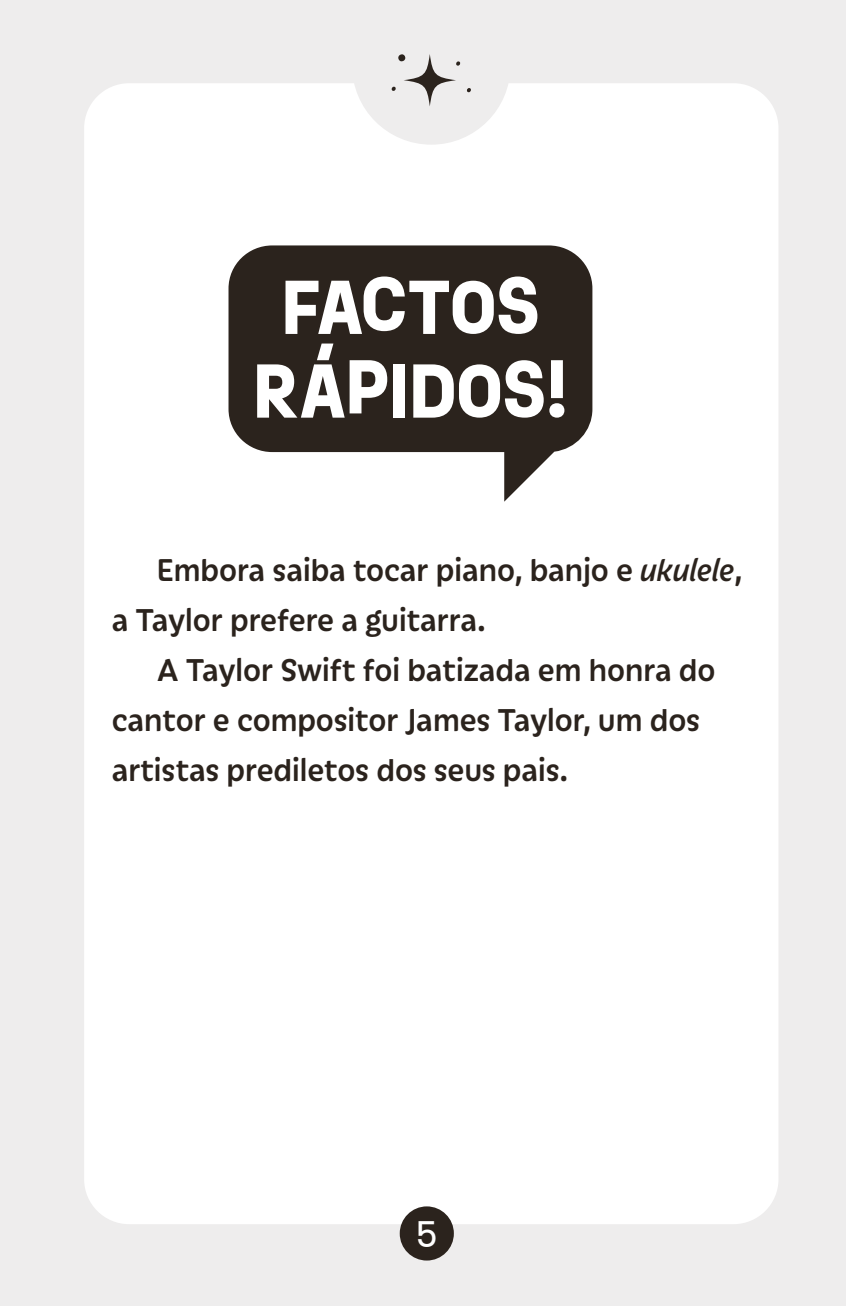
<style>
.page{position:relative;width:846px;height:1306px;background:#fff}
.page>*{position:absolute;margin:0;border:0;box-sizing:border-box;transform-origin:0 0}
.t1{font:70px/83.6px "Ruddy Bold 2";color:#fff;text-align:center}
.t2{font:500 34px/50px "Iskra";color:#2b231d;scale:.95 1}
.t3{font:34px "Ruddy";color:#fff}
.s1{font-style:italic}
</style>
<div class="page">
<div style="left:0;top:0;width:846px;height:1305px;background:#eeeded"></div>
<div style="left:84px;top:83px;width:694px;height:1140px;background:#fff;border-radius:45px"></div>
<svg style="left:354px;top:54px;width:155px;height:91px"></svg>
<svg style="left:228px;top:245px;width:364px;height:256px;fill:#2b231d"></svg>
<div style="left:400px;top:1206px;width:54px;height:54px;background:#2b231d;border-radius:50%"></div>
<h1 class="t1" style="left:253px;top:263px;width:316px">FACTOS<br>RÁPIDOS!</h1>
<p class="t2" style="left:112px;top:542px;width:666px;text-indent:45px">Embora saiba tocar piano, banjo e <span class="s1">ukulele</span>, a Taylor prefere a guitarra.</p>
<p class="t2" style="left:112px;top:642px;width:637px;text-indent:45px">A Taylor Swift foi batizada em honra do cantor e compositor James Taylor, um dos artistas prediletos dos seus pais.</p>
<p class="t3" style="left:416px;top:1209px;width:22px">5</p>
</div>
